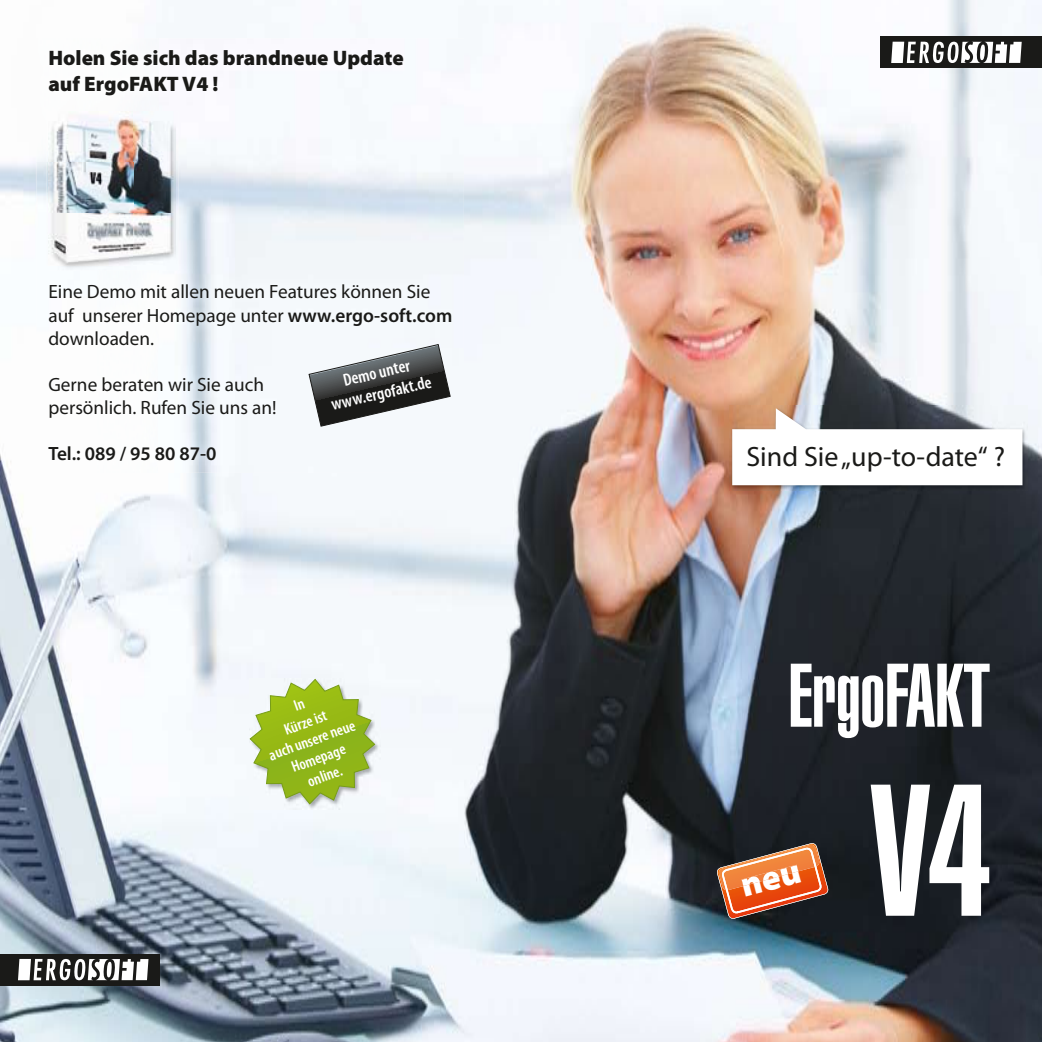
<style>
.page{position:relative;width:1042px;height:1042px;background:#fff}
.page>*{position:absolute;margin:0;border:0;box-sizing:border-box;transform-origin:0 0}
.t1{font:900 extra-condensed 182px "Swiss 911 BT";color:#fff}
.t2{font:900 extra-condensed 87.5px "Swiss 911 BT";color:#fff}
.t3{font:28px "Myriad Pro";color:#1a1a18}
.t4{font:900 21px/25.2px "Myriad Pro";color:#1a1a18}
.t5{font:19.25px/23.1px "Myriad Pro";color:#1a1a18}
.t6{font:600 19.25px "Myriad Pro";color:#1a1a18}
.t7{font:600 condensed 17.5px/21px "Myriad Pro";color:#fff;text-align:center}
.t8{font:600 condensed 15.75px/18.9px "Myriad Pro";color:#fff;text-align:center}
.s1{font-weight:600}
</style>
<div class="page">
<img style="left:0;top:0;width:1042px;height:1042px">
<div style="left:880px;top:37px;width:162px;height:31px;background:#1a1a18"></div>
<svg style="left:891px;top:42px;width:130px;height:21px"></svg>
<div style="left:0;top:954px;width:160px;height:31px;background:#1a1a18"></div>
<svg style="left:18px;top:959px;width:130px;height:21px"></svg>
<img style="left:159px;top:38px;width:305px;height:435px">
<img style="left:37px;top:38px;width:122px;height:124px">
<img style="left:37px;top:162px;width:60px;height:311px">
<img style="left:97px;top:270px;width:62px;height:203px">
<img style="left:49px;top:111px;width:129px;height:159px">
<img style="left:47px;top:162px;width:2px;height:103px">
<img style="left:49px;top:111px;width:127px;height:154px">
<img style="left:729px;top:406px;width:298px;height:84px">
<svg style="left:732px;top:408px;width:290px;height:77px"></svg>
<img style="left:250px;top:679px;width:130px;height:130px">
<svg style="left:249px;top:678px;width:127px;height:127px"></svg>
<svg style="left:308px;top:343px;width:143px;height:84px"></svg>
<svg style="left:716px;top:843px;width:112px;height:76px;background:#a15835"></svg>
<p class="t4" style="left:48px;top:45px;width:357px">Holen Sie sich das brandneue Update auf ErgoFAKT V4 !</p>
<p class="t5" style="left:48px;top:280px;width:405px">Eine Demo mit allen neuen Features können Sie auf unserer Homepage unter <span class="s1">www.ergo-soft.com </span>downloaden.</p>
<p class="t5" style="left:48px;top:373px;width:230px">Gerne beraten wir Sie auch persönlich. Rufen Sie uns an!</p>
<p class="t6" style="left:48px;top:441px;width:170px">Tel.: 089 / 95 80 87-0</p>
<h3 class="t3" style="left:746px;top:439px;width:260px">Sind Sie „up-to-date“ ?</h3>
<p class="t7" style="left:324px;top:374px;width:104px;rotate:-13deg">Demo unter www.ergofakt.de</p>
<p class="t8" style="left:253px;top:711px;width:92px;rotate:-20deg">In<br>Kürze ist<br>auch unsere neue<br>Homepage online.</p>
<h2 class="t2" style="left:788px;top:648px;width:203px">ErgoFAKT</h2>
<h1 class="t1" style="left:870px;top:752px;width:120px">V4</h1>
</div>
